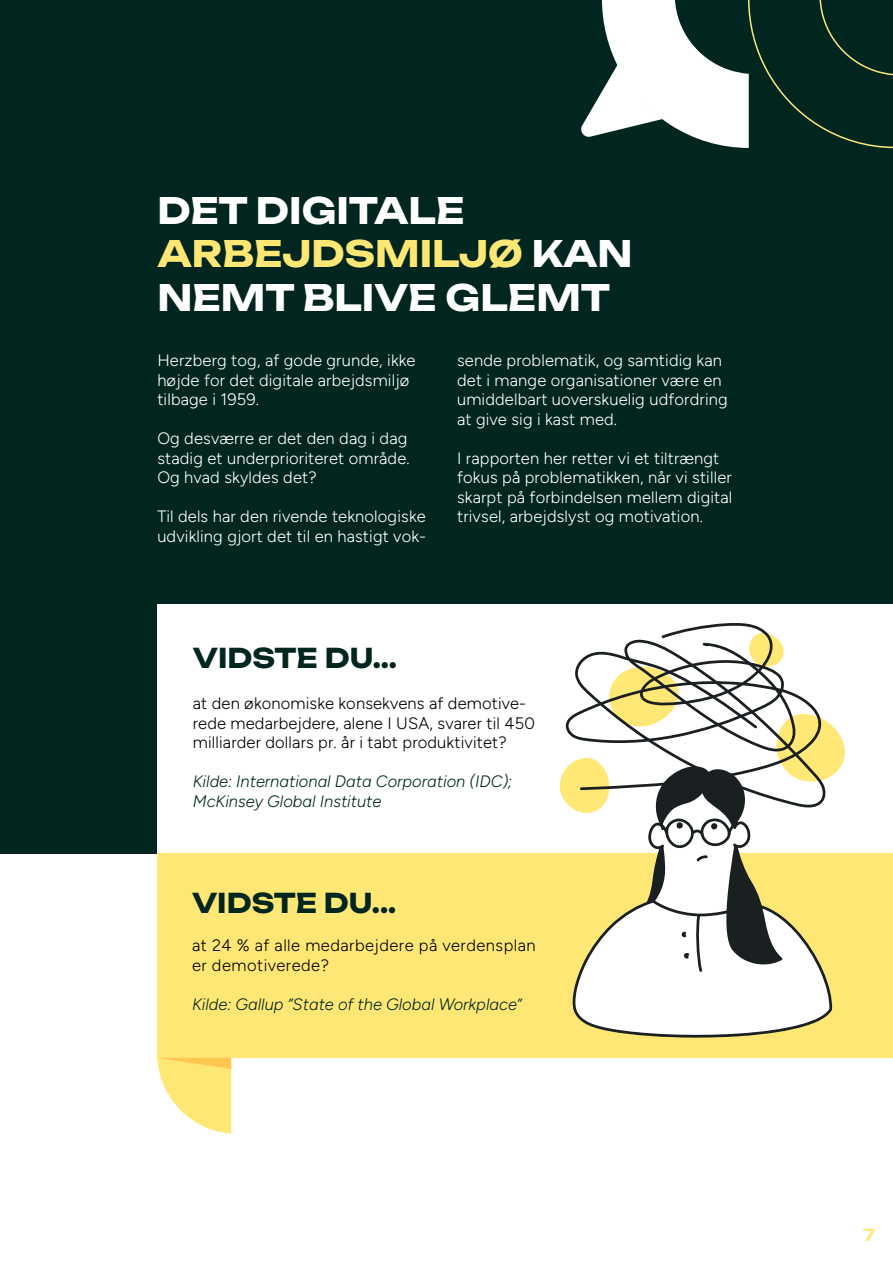
<style>
.page{position:relative;width:893px;height:1263px;background:#fff}
.page>*{position:absolute;margin:0;border:0;box-sizing:border-box;transform-origin:0 0}
.t1{font:700 36px/43.5px "Unbounded";color:#fff}
.t2{font:700 27px "Unbounded";color:#00261f}
.t3{font:300 16.5px/19.5px "Figtree";letter-spacing:.01em;color:#fff}
.t4{font:300 16.5px/19.5px "Figtree";letter-spacing:.01em;color:#000}
.t5{font:italic 300 16.5px/19.5px "Figtree";color:#00261f}
.t6{font:300 16.5px/19.5px "Figtree";letter-spacing:.03em;color:#000}
.t7{font:500 16.5px "Unbounded";color:#ffe776}
.s1{color:#ffe776}
</style>
<div class="page">
<div style="left:0;top:0;width:893px;height:854px;background:#00261f"></div>
<div style="left:157px;top:604px;width:736px;height:250px;background:#fff"></div>
<div style="left:157px;top:853px;width:736px;height:205px;background:#ffe776"></div>
<svg style="left:157px;top:1058px;width:74px;height:75px"></svg>
<svg style="left:581px;top:0;width:312px;height:149px"></svg>
<svg style="left:560px;top:623px;width:285px;height:415px"></svg>
<h1 class="t1" style="left:157px;top:186px;width:477px">DET DIGITALE<br><span class="s1">ARBEJDSMILJØ</span> KAN<br>NEMT BLIVE GLEMT</h1>
<p class="t3" style="left:157px;top:351px;width:260px">Herzberg tog, af gode grunde, ikke højde for det digitale arbejdsmiljø tilbage i 1959.</p>
<p class="t3" style="left:157px;top:429px;width:254px">Og desværre er det den dag i dag stadig et underprioriteret område.<br>Og hvad skyldes det?</p>
<p class="t3" style="left:157px;top:507px;width:270px">Til dels har den rivende teknologiske udvikling gjort det til en hastigt vok-</p>
<p class="t3" style="left:457px;top:351px;width:272px">sende problematik, og samtidig kan det i mange organisationer være en umiddelbart uoverskuelig udfordring at give sig i kast med.</p>
<p class="t3" style="left:457px;top:448px;width:277px">I rapporten her retter vi et tiltrængt fokus på problematikken, når vi stiller skarpt på forbindelsen mellem digital trivsel, arbejdslyst og motivation.</p>
<h2 class="t2" style="left:193px;top:635px;width:189px">VIDSTE DU...</h2>
<p class="t4" style="left:193px;top:694px;width:344px">at den økonomiske konsekvens af demotive&shy;rede medarbejdere, alene I USA, svarer til 450 milliarder dollars pr. år i tabt produktivitet?</p>
<p class="t5" style="left:193px;top:772px;width:321px">Kilde: International Data Corporation (IDC);<br>McKinsey Global Institute</p>
<h2 class="t2" style="left:192px;top:880px;width:189px">VIDSTE DU...</h2>
<p class="t6" style="left:192px;top:936px;width:345px">at 24 % af alle medarbejdere på verdensplan er demotiverede?</p>
<p class="t5" style="left:192px;top:994px;width:331px">Kilde: Gallup ”State of the Global Workplace”</p>
<p class="t7" style="left:863px;top:1221px;width:14px">7</p>
</div>
